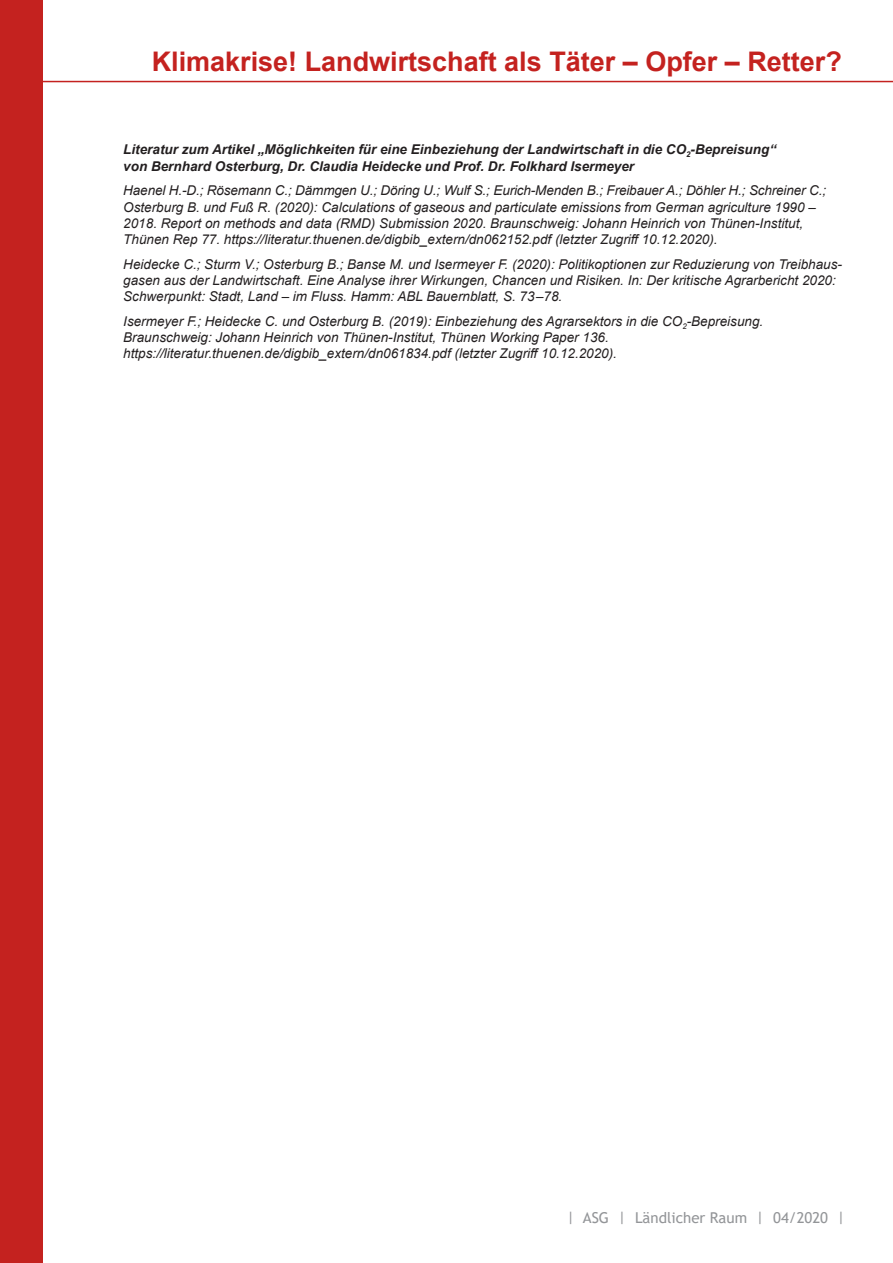
<style>
.page{position:relative;width:893px;height:1263px;background:#fff}
.page>*{position:absolute;margin:0;border:0;box-sizing:border-box;transform-origin:0 0}
.t1{font:700 27px "Arial";color:#c4221f}
.t2{font:15px "Trebuchet MS";color:#939598}
.t3{font:italic 13.5px/16.2px "Arial";color:#231f20}
.t4{font:italic 700 13.5px/16.2px "Arial";color:#231f20}
</style>
<div class="page">
<div style="left:0;top:0;width:43px;height:1263px;background:#c4221f"></div>
<hr style="left:0;top:81px;width:893px;height:1px;background:#c4221f">
<h1 class="t1" style="left:152px;top:42px;width:692px">Klimakrise! Landwirtschaft als Täter – Opfer – Retter?</h1>
<p class="t4" style="left:123px;top:142px;width:654px">Literatur zum Artikel „Möglichkeiten für eine Einbeziehung der Landwirtschaft in die CO<sub>2</sub>-Bepreisung“ von Bernhard Osterburg, Dr. Claudia Heidecke und Prof. Dr. Folkhard Isermeyer</p>
<p class="t3" style="left:123px;top:183px;width:704px">Haenel H.-D.; Rösemann C.; Dämmgen U.; Döring U.; Wulf S.; Eurich-Menden B.; Freibauer A.; Döhler H.; Schreiner C.; Osterburg B. und Fuß R. (2020): Calculations of gaseous and particulate emissions from German agriculture 1990 – 2018. Report on methods and data (RMD) Submission 2020. Braunschweig: Johann Heinrich von Thünen-Institut, Thünen Rep 77. https://literatur.thuenen.de/digbib_extern/dn062152.pdf (letzter Zugriff 10.12.2020).</p>
<p class="t3" style="left:123px;top:256px;width:720px">Heidecke C.; Sturm V.; Osterburg B.; Banse M. und Isermeyer F. (2020): Politikoptionen zur Reduzierung von Treibhaus&shy;gasen aus der Landwirtschaft. Eine Analyse ihrer Wirkungen, Chancen und Risiken. In: Der kritische Agrarbericht 2020:<br>Schwerpunkt: Stadt, Land – im Fluss. Hamm: ABL Bauernblatt, S. 73–78.</p>
<p class="t3" style="left:123px;top:313px;width:641px">Isermeyer F.; Heidecke C. und Osterburg B. (2019): Einbeziehung des Agrarsektors in die CO<sub>2</sub>-Bepreisung.<br>Braunschweig: Johann Heinrich von Thünen-Institut, Thünen Working Paper 136. https://literatur.thuenen.de/digbib_extern/dn061834.pdf (letzter Zugriff 10.12.2020).</p>
<p class="t2" style="left:567px;top:1208px;width:280px">| ASG | Ländlicher Raum | 04/2020 |</p>
</div>
